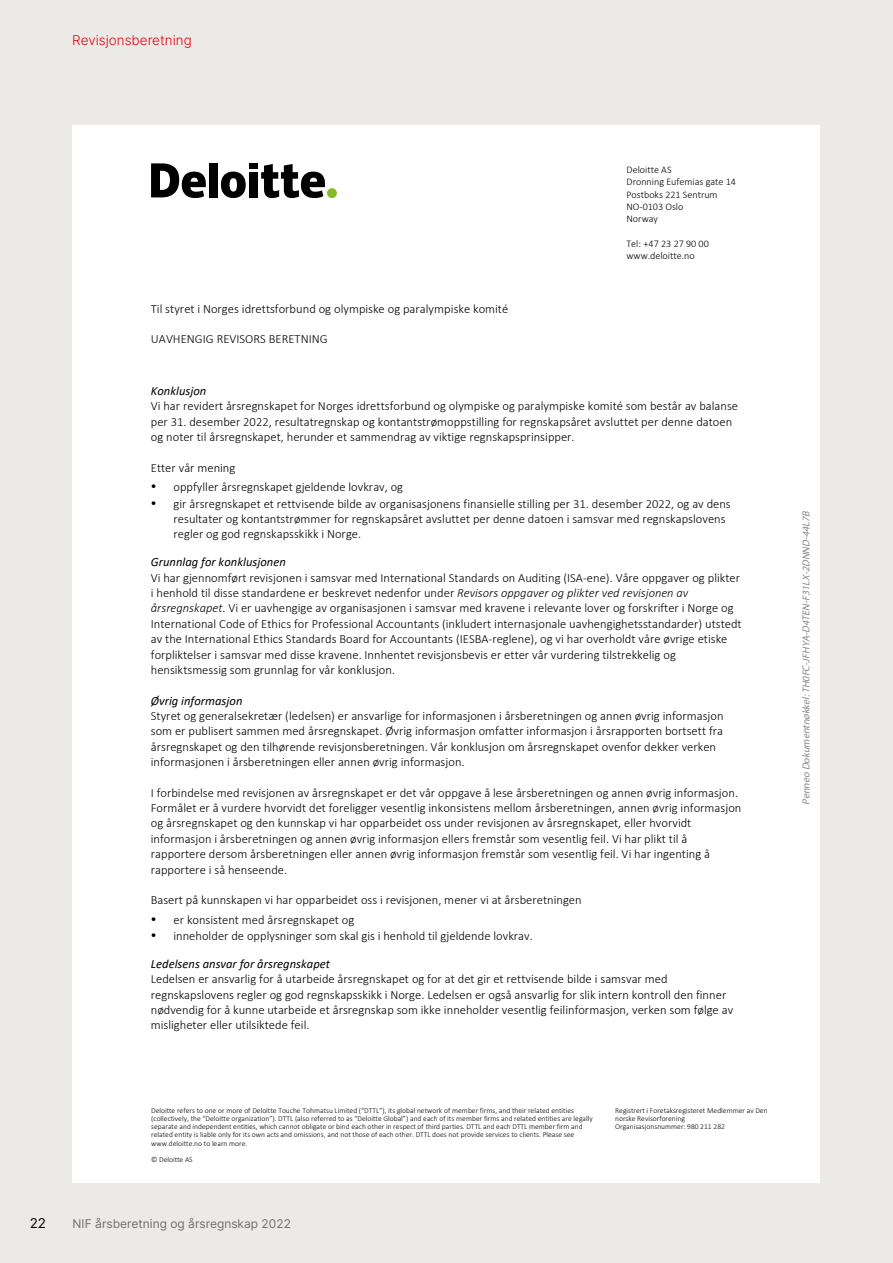
<style>
.page{position:relative;width:893px;height:1263px;background:#eceae6}
.page>*{position:absolute;margin:0;border:0;box-sizing:border-box;transform-origin:0 0}
.t1{font:300 13.5px "Inter";color:#e30613}
.t2{font:13.5px "Inter";color:#000}
.t3{font:300 12.6px/15.5px "Calibri";color:#000}
.t4{font:italic 12.6px "Calibri";letter-spacing:.005em;color:#000}
.t5{font:12px "Inter";color:#706f6f}
.t6{font:300 10.2px/12.3px "Calibri";color:#000}
.t7{font:italic 10.05px "Myriad Pro";color:#888}
.t8{font:300 7.5px/8.2px "Calibri";color:#000}
.s1{font-style:italic}
</style>
<div class="page">
<div style="left:72px;top:125px;width:748px;height:1057px;background:#fff"></div>
<div style="left:327px;top:188px;width:10px;height:10px;background:#85bc22;border-radius:50%"></div>
<div style="left:209px;top:163px;width:9px;height:34px;background:#000"></div>
<svg style="left:221px;top:172px;width:25px;height:26px"></svg>
<div style="left:249px;top:172px;width:9px;height:25px;background:#000"></div>
<div style="left:249px;top:163px;width:9px;height:6px;background:#000"></div>
<svg style="left:261px;top:164px;width:64px;height:34px"></svg>
<svg style="left:151px;top:163px;width:55px;height:35px"></svg>
<p class="t1" style="left:72px;top:31px;width:121px">Revisjonsberetning</p>
<p class="t3" style="left:151px;top:300px;width:359px">Til styret i Norges idrettsforbund og olympiske og paralympiske komité</p>
<p class="t3" style="left:151px;top:331px;width:178px">UAVHENGIG REVISORS BERETNING</p>
<p class="t6" style="left:626px;top:163px;width:111px">Deloitte AS<br>Dronning Eufemias gate 14<br>Postboks 221 Sentrum<br>NO-0103 Oslo<br>Norway</p>
<p class="t6" style="left:626px;top:237px;width:84px">Tel: +47 23 27 90 00 www.deloitte.no</p>
<p class="t4" style="left:151px;top:382px;width:57px">Konklusjon</p>
<p class="t3" style="left:151px;top:398px;width:589px">Vi har revidert årsregnskapet for Norges idrettsforbund og olympiske og paralympiske komité som består av balanse per 31. desember 2022, resultatregnskap og kontantstrømoppstilling for regnskapsåret avsluttet per denne datoen og noter til årsregnskapet, herunder et sammendrag av viktige regnskapsprinsipper.</p>
<p class="t3" style="left:151px;top:460px;width:86px">Etter vår mening</p>
<p class="t3" style="left:151px;top:479px;width:254px">• oppfyller årsregnskapet gjeldende lovkrav, og</p>
<p class="t3" style="left:174px;top:496px;width:559px;text-indent:-23px">• gir årsregnskapet et rettvisende bilde av organisasjonens finansielle stilling per 31. desember 2022, og av dens resultater og kontantstrømmer for regnskapsåret avsluttet per denne datoen i samsvar med regnskapslovens regler og god regnskapsskikk i Norge.</p>
<p class="t4" style="left:151px;top:553px;width:136px">Grunnlag for konklusjonen</p>
<p class="t3" style="left:151px;top:570px;width:592px">Vi har gjennomført revisjonen i samsvar med International Standards on Auditing (ISA-ene). Våre oppgaver og plikter i henhold til disse standardene er beskrevet nedenfor under <span class="s1">Revisors oppgaver og plikter ved revisjonen av årsregnskapet</span>. Vi er uavhengige av organisasjonen i samsvar med kravene i relevante lover og forskrifter i Norge og International Code of Ethics for Professional Accountants (inkludert internasjonale uavhengighetsstandarder) utstedt av the International Ethics Standards Board for Accountants (IESBA-reglene), og vi har overholdt våre øvrige etiske forpliktelser i samsvar med disse kravene. Innhentet revisjonsbevis er etter vår vurdering tilstrekkelig og hensiktsmessig som grunnlag for vår konklusjon.</p>
<p class="t4" style="left:151px;top:691px;width:93px">Øvrig informasjon</p>
<p class="t3" style="left:151px;top:708px;width:574px">Styret og generalsekretær (ledelsen) er ansvarlige for informasjonen i årsberetningen og annen øvrig informasjon som er publisert sammen med årsregnskapet. Øvrig informasjon omfatter informasjon i årsrapporten bortsett fra årsregnskapet og den tilhørende revisjonsberetningen. Vår konklusjon om årsregnskapet ovenfor dekker verken informasjonen i årsberetningen eller annen øvrig informasjon.</p>
<p class="t3" style="left:151px;top:784px;width:592px">I forbindelse med revisjonen av årsregnskapet er det vår oppgave å lese årsberetningen og annen øvrig informasjon.<br>Formålet er å vurdere hvorvidt det foreligger vesentlig inkonsistens mellom årsberetningen, annen øvrig informasjon og årsregnskapet og den kunnskap vi har opparbeidet oss under revisjonen av årsregnskapet, eller hvorvidt informasjon i årsberetningen og annen øvrig informasjon ellers fremstår som vesentlig feil. Vi har plikt til å rapportere dersom årsberetningen eller annen øvrig informasjon fremstår som vesentlig feil. Vi har ingenting å rapportere i så henseende.</p>
<p class="t3" style="left:151px;top:892px;width:432px">Basert på kunnskapen vi har opparbeidet oss i revisjonen, mener vi at årsberetningen</p>
<p class="t3" style="left:151px;top:912px;width:205px">• er konsistent med årsregnskapet og</p>
<p class="t3" style="left:151px;top:928px;width:383px">• inneholder de opplysninger som skal gis i henhold til gjeldende lovkrav.</p>
<p class="t4" style="left:151px;top:955px;width:181px">Ledelsens ansvar for årsregnskapet</p>
<p class="t3" style="left:151px;top:971px;width:584px">Ledelsen er ansvarlig for å utarbeide årsregnskapet og for at det gir et rettvisende bilde i samsvar med regnskapslovens regler og god regnskapsskikk i Norge. Ledelsen er også ansvarlig for slik intern kontroll den finner nødvendig for å kunne utarbeide et årsregnskap som ikke inneholder vesentlig feilinformasjon, verken som følge av misligheter eller utilsiktede feil.</p>
<p class="t2" style="left:30px;top:1213px;width:18px">22</p>
<p class="t8" style="left:151px;top:1106px;width:443px">Deloitte refers to one or more of Deloitte Touche Tohmatsu Limited (“DTTL”), its global network of member firms, and their related entities (collectively, the “Deloitte organization”). DTTL (also referred to as “Deloitte Global”) and each of its member firms and related entities are legally separate and independent entities, which cannot obligate or bind each other in respect of third parties. DTTL and each DTTL member firm and related entity is liable only for its own acts and omissions, and not those of each other. DTTL does not provide services to clients. Please see www.deloitte.no to learn more.</p>
<p class="t8" style="left:151px;top:1155px;width:43px">© Deloitte AS</p>
<p class="t5" style="left:72px;top:1215px;width:220px">NIF årsberetning og årsregnskap 2022</p>
<p class="t8" style="left:615px;top:1106px;width:154px">Registrert i Foretaksregisteret Medlemmer av Den norske Revisorforening<br>Organisasjonsnummer: 980 211 282</p>
<p class="t7" style="left:800px;top:805px;width:297px;rotate:-90deg">Penneo Dokumentnøkkel:TH0FC-JFHYA-D4TEN-F31LX-2DNND-44L7B</p>
</div>
